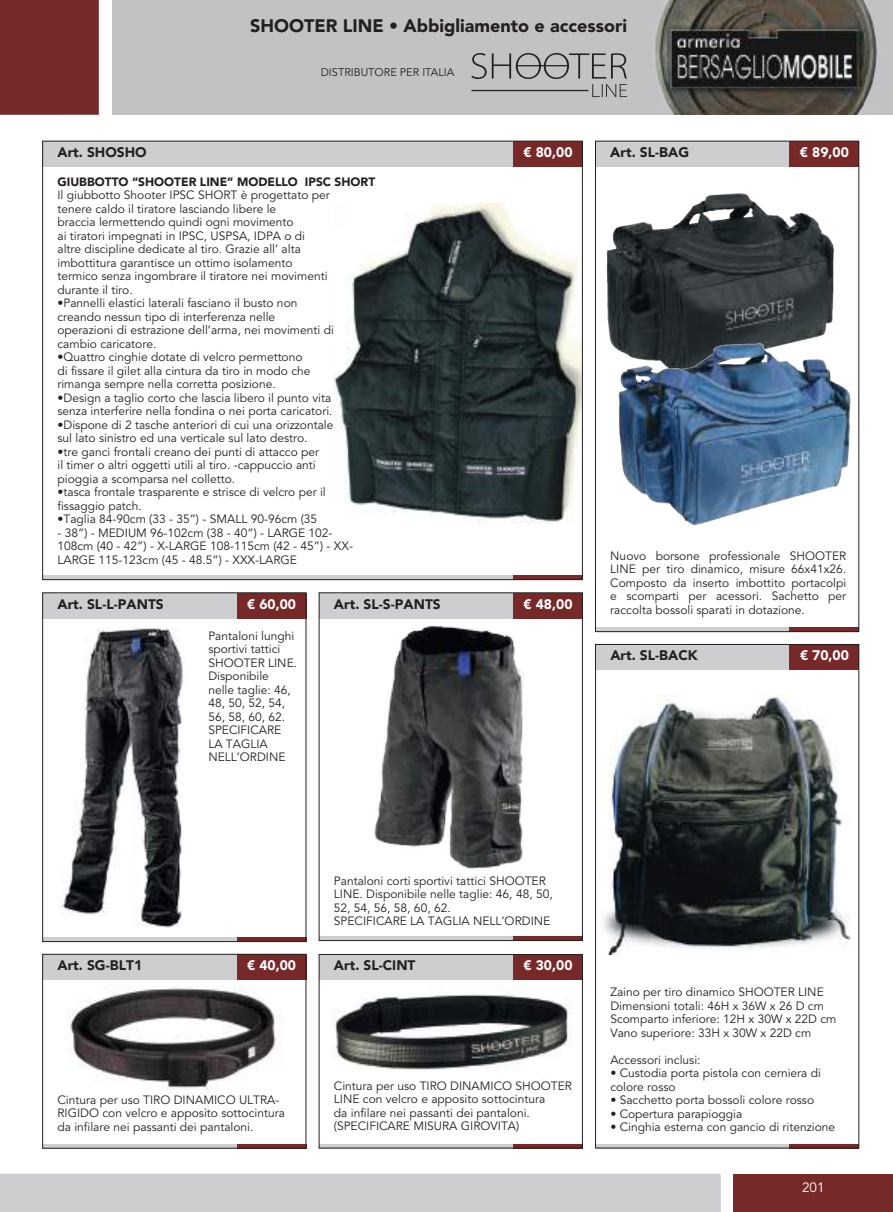
<style>
.page{position:relative;width:893px;height:1212px;background:#fff}
.page>*{position:absolute;margin:0;border:0;box-sizing:border-box;transform-origin:0 0}
.t1{font:900 18px "Avenir LT Std";color:#241f1f}
.t2{font:900 13.8px "Avenir LT Std";color:#241f1f}
.t3{font:900 13.8px "Avenir LT Std";color:#fff}
.t4{font:13.5px "Avenir LT Std";color:#fff}
.t5{font:12px/13.5px "Avenir LT Std";color:#241f1f}
.t6{font:900 12px "Avenir LT Std";color:#241f1f}
.t7{font:10.95px "Avenir LT Std";color:#241f1f}
</style>
<div class="page">
<div style="left:0;top:0;width:99px;height:115px;background:#772929"></div>
<div style="left:0;top:1174px;width:721px;height:38px;background:#ceced0"></div>
<div style="left:112px;top:0;width:781px;height:115px;background:#c2c2c5"></div>
<div style="left:733px;top:1174px;width:160px;height:38px;background:#772929"></div>
<img style="left:655px;top:0;width:222px;height:115px">
<img style="left:68px;top:987px;width:213px;height:107px">
<img style="left:334px;top:203px;width:246px;height:321px">
<img style="left:603px;top:695px;width:257px;height:259px">
<img style="left:334px;top:994px;width:237px;height:76px">
<img style="left:374px;top:626px;width:150px;height:243px">
<img style="left:61px;top:627px;width:122px;height:301px">
<div style="left:42px;top:141px;width:471px;height:26px;background:#ceced0"></div>
<svg style="left:42px;top:576px;width:471px;height:4px;background:#a9a8aa"></svg>
<svg style="left:513px;top:576px;width:69px;height:4px"></svg>
<div style="left:513px;top:141px;width:69px;height:26px;background:#772929"></div>
<div style="left:319px;top:592px;width:194px;height:26px;background:#ceced0"></div>
<div style="left:319px;top:936px;width:194px;height:5px;background:#ceced0"></div>
<div style="left:513px;top:936px;width:70px;height:5px;background:#772929"></div>
<div style="left:513px;top:592px;width:70px;height:26px;background:#772929"></div>
<div style="left:319px;top:592px;width:264px;height:349px;border:1px solid #241f1f"></div>
<div style="left:595px;top:141px;width:195px;height:26px;background:#ceced0"></div>
<hr style="left:595px;top:628px;width:195px;height:4px;background:#ceced0">
<hr style="left:790px;top:628px;width:69px;height:4px;background:#772929">
<div style="left:790px;top:141px;width:69px;height:26px;background:#772929"></div>
<div style="left:595px;top:141px;width:264px;height:491px;border:1px solid #241f1f"></div>
<div style="left:595px;top:644px;width:195px;height:26px;background:#ceced0"></div>
<hr style="left:595px;top:1144px;width:195px;height:4px;background:#ceced0">
<hr style="left:790px;top:1144px;width:69px;height:4px;background:#772929">
<div style="left:790px;top:644px;width:69px;height:26px;background:#772929"></div>
<div style="left:595px;top:644px;width:264px;height:504px;border:1px solid #241f1f"></div>
<div style="left:319px;top:954px;width:194px;height:26px;background:#ceced0"></div>
<hr style="left:319px;top:1144px;width:194px;height:4px;background:#ceced0">
<hr style="left:513px;top:1144px;width:70px;height:4px;background:#772929">
<div style="left:513px;top:954px;width:70px;height:26px;background:#772929"></div>
<div style="left:319px;top:954px;width:264px;height:194px;border:1px solid #241f1f"></div>
<div style="left:42px;top:954px;width:195px;height:26px;background:#ceced0"></div>
<hr style="left:42px;top:1144px;width:195px;height:4px;background:#ceced0">
<hr style="left:237px;top:1144px;width:69px;height:4px;background:#772929">
<div style="left:237px;top:954px;width:69px;height:26px;background:#772929"></div>
<div style="left:42px;top:954px;width:264px;height:194px;border:1px solid #241f1f"></div>
<div style="left:42px;top:592px;width:195px;height:26px;background:#ceced0"></div>
<div style="left:42px;top:937px;width:195px;height:5px;background:#ceced0"></div>
<div style="left:237px;top:937px;width:69px;height:5px;background:#772929"></div>
<div style="left:237px;top:592px;width:69px;height:26px;background:#772929"></div>
<div style="left:42px;top:592px;width:264px;height:350px;border:1px solid #241f1f"></div>
<svg style="left:471px;top:53px;width:156px;height:44px"></svg>
<hr style="left:517px;top:65px;width:51px;height:1px;background:#241f1f">
<hr style="left:471px;top:90px;width:117px;height:1px;background:#241f1f">
<img style="left:606px;top:160px;width:228px;height:188px">
<img style="left:615px;top:303px;width:236px;height:222px">
<p class="t2" style="left:57px;top:147px;width:91px">Art. SHOSHO</p>
<h1 class="t1" style="left:250px;top:18px;width:378px">SHOOTER LINE • Abbigliamento e accessori</h1>
<p class="t7" style="left:321px;top:68px;width:135px">DISTRIBUTORE PER ITALIA</p>
<p class="t3" style="left:523px;top:147px;width:50px">€ 80,00</p>
<p class="t2" style="left:610px;top:147px;width:80px">Art. SL-BAG</p>
<p class="t3" style="left:800px;top:147px;width:50px">€ 89,00</p>
<p class="t6" style="left:57px;top:177px;width:319px">GIUBBOTTO “SHOOTER LINE” MODELLO IPSC SHORT</p>
<p class="t5" style="left:57px;top:190px;width:274px">Il giubbotto Shooter IPSC SHORT è progettato per tenere caldo il tiratore lasciando libere le<br>braccia lermettendo quindi ogni movimento<br>ai tiratori impegnati in IPSC, USPSA, IDPA o di altre discipline dedicate al tiro. Grazie all’ alta imbottitura garantisce un ottimo isolamento termico senza ingombrare il tiratore nei movimenti durante il tiro.</p>
<p class="t5" style="left:57px;top:298px;width:278px">•Pannelli elastici laterali fasciano il busto non creando nessun tipo di interferenza nelle operazioni di estrazione dell’arma, nei movimenti di cambio caricatore.</p>
<p class="t5" style="left:57px;top:352px;width:255px">•Quattro cinghie dotate di velcro permettono di fissare il gilet alla cintura da tiro in modo che rimanga sempre nella corretta posizione.</p>
<p class="t5" style="left:57px;top:392px;width:277px">•Design a taglio corto che lascia libero il punto vita senza interferire nella fondina o nei porta caricatori.</p>
<p class="t5" style="left:57px;top:419px;width:277px">•Dispone di 2 tasche anteriori di cui una orizzontale sul lato sinistro ed una verticale sul lato destro.</p>
<p class="t5" style="left:57px;top:446px;width:263px">•tre ganci frontali creano dei punti di attacco per il timer o altri oggetti utili al tiro. -cappuccio anti pioggia a scomparsa nel colletto.</p>
<p class="t5" style="left:57px;top:487px;width:270px">•tasca frontale trasparente e strisce di velcro per il fissaggio patch.</p>
<p class="t5" style="left:57px;top:514px;width:261px">•Taglia 84-90cm (33 - 35”) - SMALL 90-96cm (35</p>
<p class="t5" style="left:57px;top:527px;width:297px">- 38”) - MEDIUM 96-102cm (38 - 40”) - LARGE 102-<br>108cm (40 - 42”) - X-LARGE 108-115cm (42 - 45”) - XX-<br>LARGE 115-123cm (45 - 48.5”) - XXX-LARGE</p>
<p class="t2" style="left:57px;top:598px;width:108px">Art. SL-L-PANTS</p>
<p class="t3" style="left:247px;top:598px;width:50px">€ 60,00</p>
<p class="t5" style="left:208px;top:630px;width:90px">Pantaloni lunghi sportivi tattici<br>SHOOTER LINE.<br>Disponibile nelle taglie: 46,<br>48, 50, 52, 54,<br>56, 58, 60, 62.<br>SPECIFICARE<br>LA TAGLIA<br>NELL’ORDINE</p>
<p class="t2" style="left:334px;top:598px;width:108px">Art. SL-S-PANTS</p>
<p class="t3" style="left:523px;top:598px;width:50px">€ 48,00</p>
<p class="t5" style="left:610px;top:550px;width:237px;text-align:justify">Nuovo borsone professionale SHOOTER LINE per tiro dinamico, misure 66x41x26.<br>Composto da inserto imbottito portacolpi e scomparti per acessori. Sachetto per raccolta bossoli sparati in dotazione.</p>
<p class="t2" style="left:610px;top:650px;width:89px">Art. SL-BACK</p>
<p class="t3" style="left:800px;top:650px;width:50px">€ 70,00</p>
<p class="t5" style="left:334px;top:875px;width:220px">Pantaloni corti sportivi tattici SHOOTER LINE. Disponibile nelle taglie: 46, 48, 50, 52, 54, 56, 58, 60, 62.<br>SPECIFICARE LA TAGLIA NELL’ORDINE</p>
<p class="t2" style="left:57px;top:960px;width:86px">Art. SG-BLT1</p>
<p class="t2" style="left:334px;top:960px;width:83px">Art. SL-CINT</p>
<p class="t3" style="left:247px;top:960px;width:50px">€ 40,00</p>
<p class="t3" style="left:523px;top:960px;width:50px">€ 30,00</p>
<p class="t5" style="left:57px;top:1094px;width:229px">Cintura per uso TIRO DINAMICO ULTRA-<br>RIGIDO con velcro e apposito sottocintura da infilare nei passanti dei pantaloni.</p>
<p class="t5" style="left:334px;top:1080px;width:240px">Cintura per uso TIRO DINAMICO SHOOTER LINE con velcro e apposito sottocintura<br>da infilare nei passanti dei pantaloni. (SPECIFICARE MISURA GIROVITA)</p>
<p class="t5" style="left:610px;top:986px;width:228px">Zaino per tiro dinamico SHOOTER LINE Dimensioni totali: 46H x 36W x 26 D cm Scomparto inferiore: 12H x 30W x 22D cm Vano superiore: 33H x 30W x 22D cm</p>
<p class="t5" style="left:610px;top:1054px;width:92px">Accessori inclusi:</p>
<p class="t5" style="left:610px;top:1067px;width:212px">• Custodia porta pistola con cerniera di colore rosso</p>
<p class="t5" style="left:610px;top:1094px;width:205px">• Sacchetto porta bossoli colore rosso</p>
<p class="t5" style="left:610px;top:1108px;width:133px">• Copertura parapioggia</p>
<p class="t5" style="left:610px;top:1121px;width:226px">• Cinghia esterna con gancio di ritenzione</p>
<p class="t4" style="left:802px;top:1182px;width:24px">201</p>
</div>
